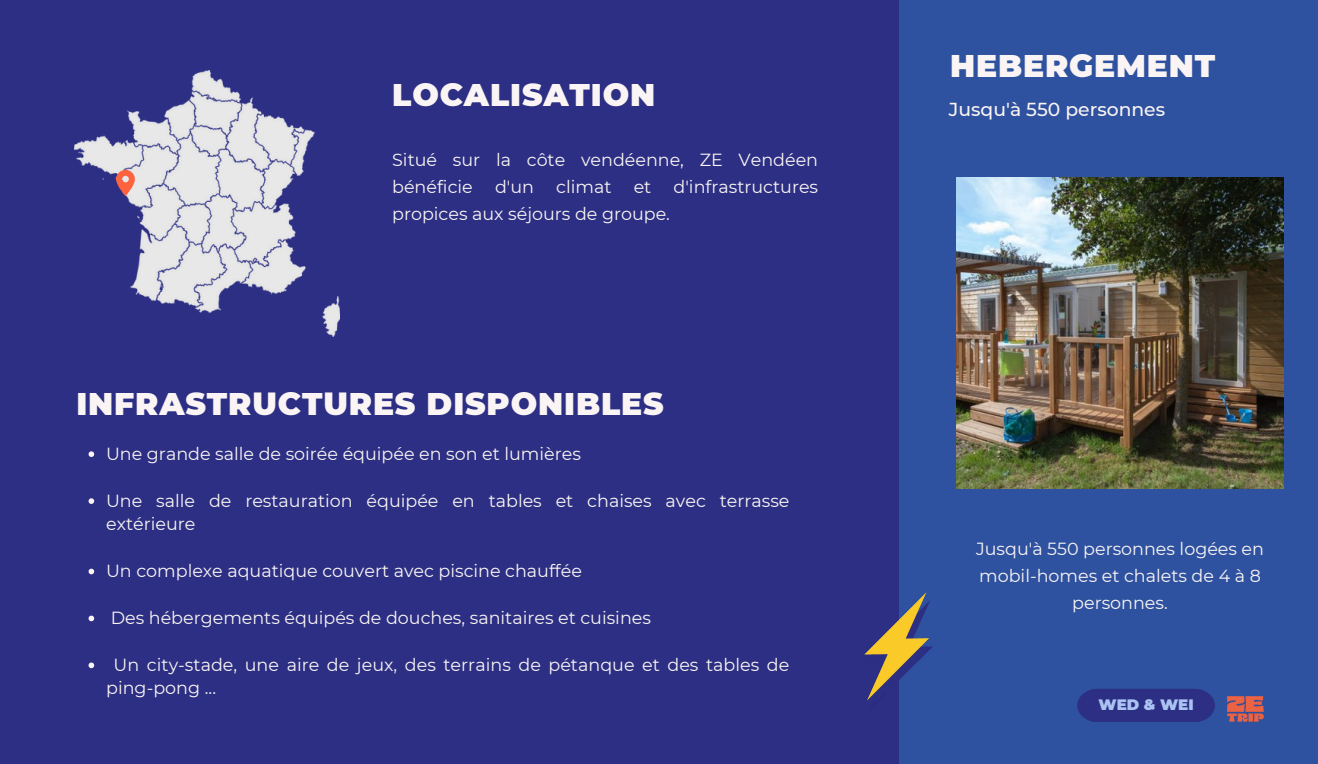
<style>
.page{position:relative;width:1318px;height:764px;background:#fff}
.page>*{position:absolute;margin:0;border:0;box-sizing:border-box;transform-origin:0 0}
.t1{font:900 31.25px "Montserrat";letter-spacing:.03em;color:#faf5f4}
.t2{font:500 18.75px "Montserrat";color:#faf5f4}
.t3{font:17.5px/27.2px "Montserrat";color:#faf5f4}
.t4{font:900 15.12px "Montserrat";color:#abc3f2}
</style>
<div class="page">
<div style="left:0;top:0;width:1317px;height:763px;background:#2c2f83"></div>
<img style="left:74px;top:71px;width:265px;height:265px">
<div style="left:898px;top:0;width:419px;height:763px;background:#2f52a0"></div>
<img style="left:956px;top:177px;width:327px;height:311px">
<img style="left:864px;top:592px;width:69px;height:116px">
<svg style="left:88px;top:451px;width:6px;height:5px"></svg>
<svg style="left:88px;top:498px;width:6px;height:5px"></svg>
<svg style="left:88px;top:568px;width:6px;height:6px"></svg>
<svg style="left:88px;top:615px;width:6px;height:6px"></svg>
<svg style="left:88px;top:662px;width:6px;height:5px"></svg>
<svg style="left:116px;top:170px;width:19px;height:26px"></svg>
<img style="left:1227px;top:696px;width:37px;height:26px">
<div style="left:1077px;top:689px;width:137px;height:32px;background:#2c2f83"></div>
<h1 class="t1" style="left:392px;top:75px;width:264px">LOCALISATION</h1>
<p class="t3" style="left:392px;top:146px;width:427px">Situé sur la côte vendéenne, ZE Vendéen bénéficie</p>
<p class="t3" style="left:495px;top:173px;width:41px">d'un</p>
<p class="t3" style="left:556px;top:173px;width:57px">climat</p>
<p class="t3" style="left:633px;top:173px;width:19px">et</p>
<p class="t3" style="left:673px;top:173px;width:146px">d'infrastructures</p>
<p class="t3" style="left:392px;top:200px;width:279px">propices aux séjours de groupe.</p>
<h1 class="t1" style="left:76px;top:384px;width:589px">INFRASTRUCTURES DISPONIBLES</h1>
<h3 class="t3" style="left:106px;top:439px;width:476px">Une grande salle de soirée équipée en son et lumières</h3>
<h1 class="t3" style="left:106px;top:488px;width:684px;line-height:23.5px">Une salle de restauration équipée en tables et chaises avec terrasse extérieure</h1>
<p class="t3" style="left:106px;top:557px;width:477px">Un complexe aquatique couvert avec piscine chauffée</p>
<p class="t3" style="left:111px;top:603px;width:541px">Des hébergements équipés de douches, sanitaires et cuisines</p>
<p class="t3" style="left:106px;top:652px;width:684px;line-height:23.5px;text-indent:8px">Un city-stade, une aire de jeux, des terrains de pétanque et des tables de ping-pong ...</p>
<p class="t1" style="left:950px;top:47px;width:267px">HEBERGEMENT</p>
<p class="t2" style="left:948px;top:98px;width:218px">Jusqu'à 550 personnes</p>
<p class="t3" style="left:975px;top:534px;width:289px;text-align:center">Jusqu'à 550 personnes logées en mobil-homes et chalets de 4 à 8 personnes.</p>
<p class="t4" style="left:1098px;top:695px;width:97px">WED &amp; WEI</p>
</div>
